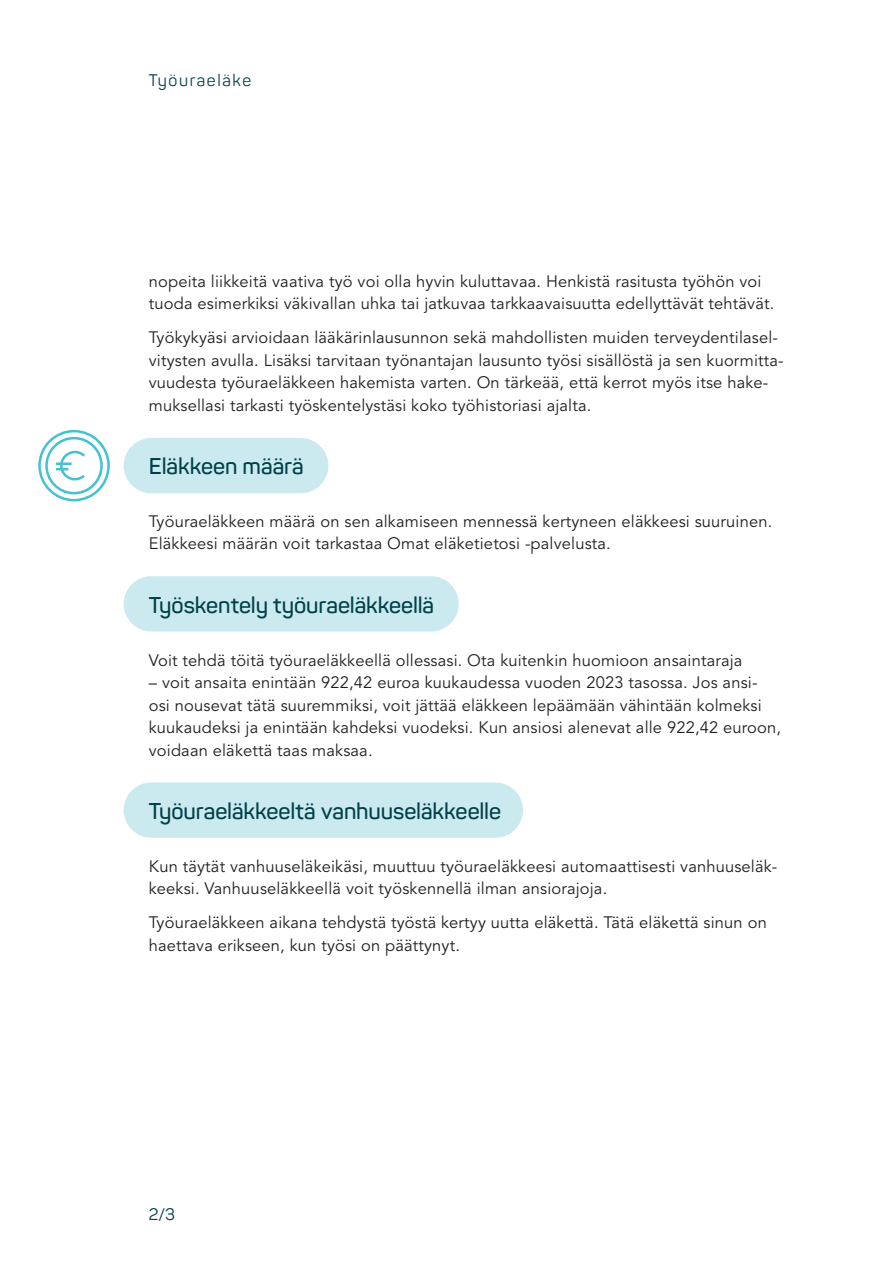
<style>
.page{position:relative;width:893px;height:1263px;background:#fff}
.page>*{position:absolute;margin:0;border:0;box-sizing:border-box;transform-origin:0 0}
.H2_otsikko{font:600 22.5px "Panton";letter-spacing:-.005em;color:#003f49}
.Leipis{font:16.5px/22.5px "Avenir LT Pro";letter-spacing:.01em;color:#231f20}
.t1{font:16.5px "Panton";letter-spacing:.1em;color:#003f49}
</style>
<div class="page">
<div style="left:124px;top:438px;width:204px;height:55px;background:#caeaef;border-radius:28px"></div>
<div style="left:124px;top:576px;width:335px;height:55px;background:#caeaef;border-radius:28px"></div>
<div style="left:124px;top:782px;width:399px;height:56px;background:#caeaef;border-radius:28px"></div>
<svg style="left:38px;top:430px;width:72px;height:71px"></svg>
<p class="t1" style="left:149px;top:70px;width:104px">Työuraeläke</p>
<p class="Leipis" style="left:149px;top:270px;width:627px">nopeita liikkeitä vaativa työ voi olla hyvin kuluttavaa. Henkistä rasitusta työhön voi tuoda esimerkiksi väkivallan uhka tai jatkuvaa tarkkaavaisuutta edellyttävät tehtävät.</p>
<p class="Leipis" style="left:149px;top:326px;width:636px">Työkykyäsi arvioidaan lääkärinlausunnon sekä mahdollisten muiden terveydentilasel&shy;vitysten avulla. Lisäksi tarvitaan työnantajan lausunto työsi sisällöstä ja sen kuormitta&shy;vuudesta työuraeläkkeen hakemista varten. On tärkeää, että kerrot myös itse hake&shy;muksellasi tarkasti työskentelystäsi koko työhistoriasi ajalta.</p>
<h2 class="H2_otsikko" style="left:149px;top:452px;width:156px">Eläkkeen määrä</h2>
<p class="Leipis" style="left:149px;top:510px;width:625px">Työuraeläkkeen määrä on sen alkamiseen mennessä kertyneen eläkkeesi suuruinen.<br>Eläkkeesi määrän voit tarkastaa Omat eläketietosi -palvelusta.</p>
<h2 class="H2_otsikko" style="left:149px;top:591px;width:287px">Työskentely työuraeläkkeellä</h2>
<p class="Leipis" style="left:149px;top:649px;width:595px">Voit tehdä töitä työuraeläkkeellä ollessasi. Ota kuitenkin huomioon ansaintaraja</p>
<p class="Leipis" style="left:149px;top:671px;width:634px">– voit ansaita enintään 922,42 euroa kuukaudessa vuoden 2023 tasossa. Jos ansi&shy;osi nousevat tätä suuremmiksi, voit jättää eläkkeen lepäämään vähintään kolmeksi kuukaudeksi ja enintään kahdeksi vuodeksi. Kun ansiosi alenevat alle 922,42 euroon, voidaan eläkettä taas maksaa.</p>
<h2 class="H2_otsikko" style="left:149px;top:797px;width:354px">Työuraeläkkeeltä vanhuuseläkkeelle</h2>
<p class="Leipis" style="left:149px;top:855px;width:630px">Kun täytät vanhuuseläkeikäsi, muuttuu työuraeläkkeesi automaattisesti vanhuuseläk&shy;keeksi. Vanhuuseläkkeellä voit työskennellä ilman ansiorajoja.</p>
<p class="Leipis" style="left:149px;top:911px;width:619px">Työuraeläkkeen aikana tehdystä työstä kertyy uutta eläkettä. Tätä eläkettä sinun on haettava erikseen, kun työsi on päättynyt.</p>
<p class="t1" style="left:149px;top:1204px;width:28px">2/3</p>
</div>
